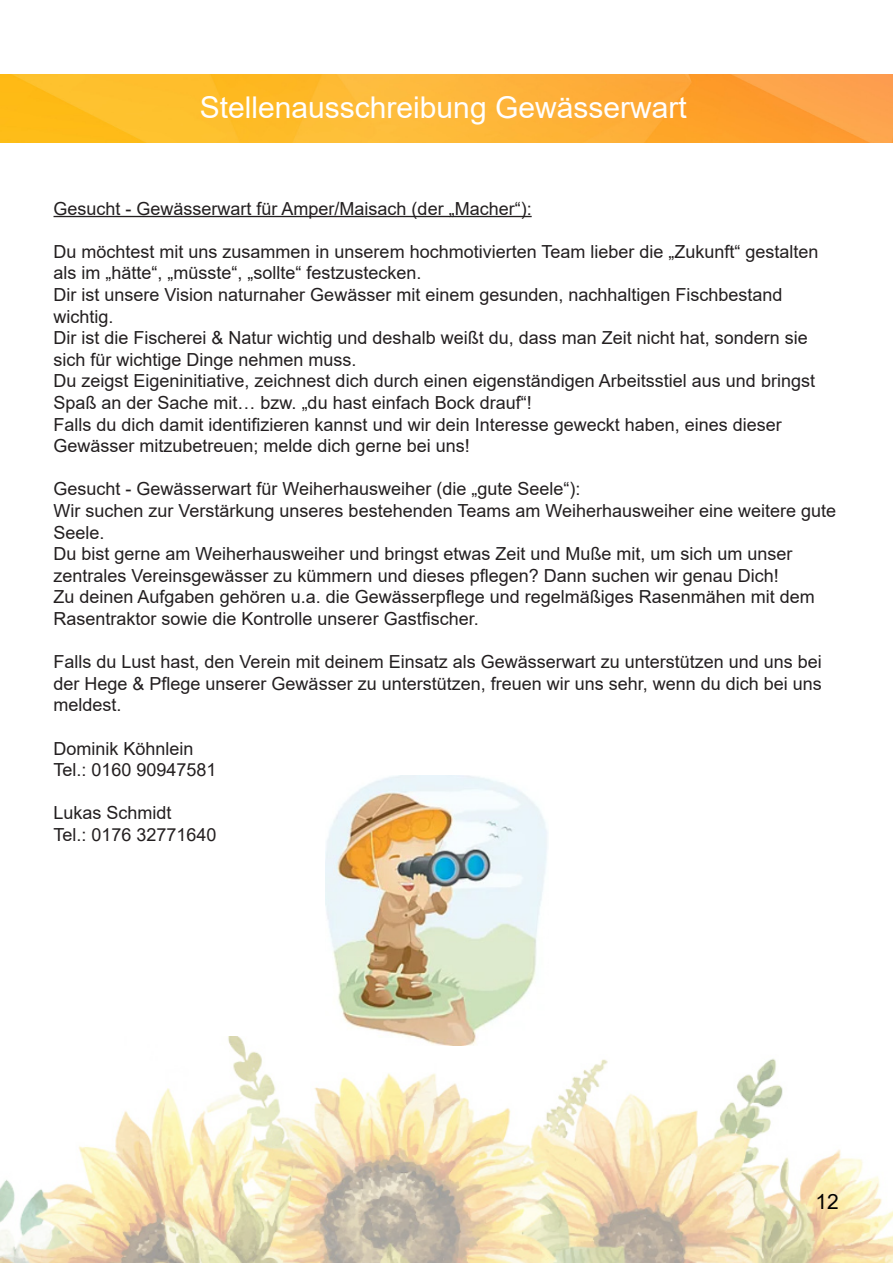
<style>
.page{position:relative;width:893px;height:1263px;background:#fff}
.page>*{position:absolute;margin:0;border:0;box-sizing:border-box;transform-origin:0 0}
.t1{font:30px "Arial";color:#fff}
.t2{font:21px "Arial";color:#000}
.t3{font:18px/21.6px "Arial";color:#231f20}
</style>
<div class="page">
<img style="left:0;top:1037px;width:893px;height:226px">
<img style="left:0;top:74px;width:893px;height:69px">
<hr style="left:54px;top:216px;width:478px;height:1px;background:#231f20">
<img style="left:325px;top:775px;width:223px;height:270px">
<p class="t1" style="left:200px;top:87px;width:488px">Stellenausschreibung Gewässerwart</p>
<p class="t3" style="left:54px;top:197px;width:480px">Gesucht - Gewässerwart für Amper/Maisach (der „Macher“):</p>
<p class="t3" style="left:54px;top:241px;width:766px">Du möchtest mit uns zusammen in unserem hochmotivierten Team lieber die „Zukunft“ gestalten als im „hätte“, „müsste“, „sollte“ festzustecken.</p>
<p class="t3" style="left:54px;top:284px;width:730px">Dir ist unsere Vision naturnaher Gewässer mit einem gesunden, nachhaltigen Fischbestand</p>
<p class="t3" style="left:54px;top:305px;width:62px">wichtig.</p>
<p class="t3" style="left:54px;top:327px;width:756px">Dir ist die Fischerei &amp; Natur wichtig und deshalb weißt du, dass man Zeit nicht hat, sondern sie sich für wichtige Dinge nehmen muss.</p>
<p class="t3" style="left:54px;top:370px;width:763px">Du zeigst Eigeninitiative, zeichnest dich durch einen eigenständigen Arbeitsstiel aus und bringst<br>Spaß an der Sache mit… bzw. „du hast einfach Bock drauf“!</p>
<p class="t3" style="left:54px;top:413px;width:730px">Falls du dich damit identifizieren kannst und wir dein Interesse geweckt haben, eines dieser</p>
<p class="t3" style="left:54px;top:435px;width:418px">Gewässer mitzubetreuen; melde dich gerne bei uns!</p>
<p class="t3" style="left:54px;top:478px;width:528px">Gesucht - Gewässerwart für Weiherhausweiher (die „gute Seele“):</p>
<p class="t3" style="left:54px;top:500px;width:784px">Wir suchen zur Verstärkung unseres bestehenden Teams am Weiherhausweiher eine weitere gute<br>Seele.</p>
<p class="t3" style="left:54px;top:543px;width:740px">Du bist gerne am Weiherhausweiher und bringst etwas Zeit und Muße mit, um sich um unser</p>
<p class="t3" style="left:54px;top:565px;width:727px">zentrales Vereinsgewässer zu kümmern und dieses pflegen? Dann suchen wir genau Dich!</p>
<p class="t3" style="left:54px;top:586px;width:763px">Zu deinen Aufgaben gehören u.a. die Gewässerpflege und regelmäßiges Rasenmähen mit dem<br>Rasentraktor sowie die Kontrolle unserer Gastfischer.</p>
<p class="t3" style="left:54px;top:651px;width:770px;text-align:justify">Falls du Lust hast, den Verein mit deinem Einsatz als Gewässerwart zu unterstützen und uns bei der Hege &amp; Pflege unserer Gewässer zu unterstützen, freuen wir uns sehr, wenn du dich bei uns meldest.</p>
<p class="t3" style="left:54px;top:737px;width:142px">Dominik Köhnlein</p>
<p class="t3" style="left:54px;top:759px;width:165px">Tel.: 0160 90947581</p>
<p class="t3" style="left:54px;top:802px;width:120px">Lukas Schmidt</p>
<p class="t3" style="left:54px;top:824px;width:165px">Tel.: 0176 32771640</p>
<p class="t2" style="left:816px;top:1187px;width:25px">12</p>
</div>
